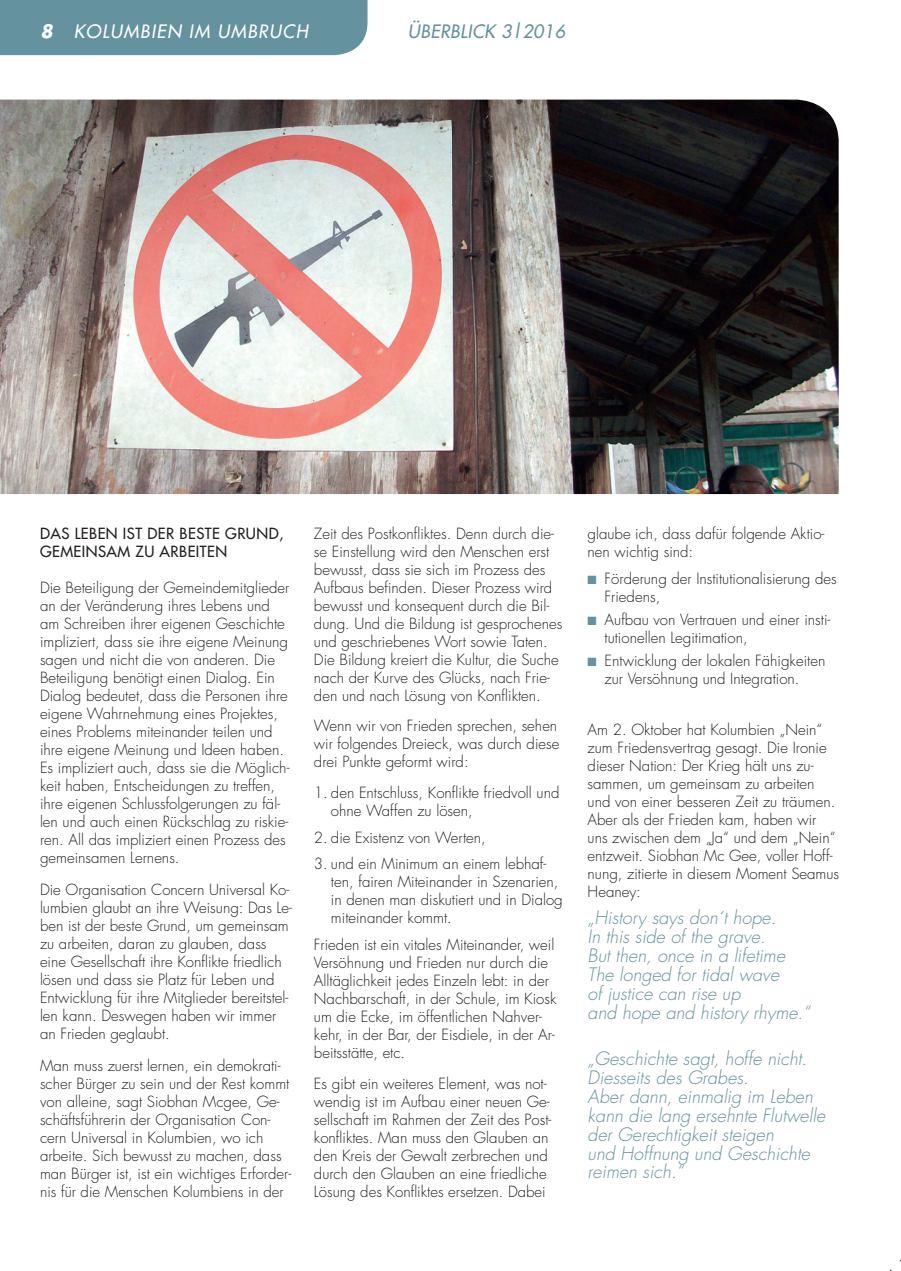
<style>
.page{position:relative;width:901px;height:1271px;background:#fff}
.page>*{position:absolute;margin:0;border:0;box-sizing:border-box;transform-origin:0 0}
.t1{font:italic 300 18px/18.8px "Futura";color:#64929e}
.t2{font:italic 18px "Futura";letter-spacing:.07em;color:#fff}
.t3{font:italic 18px "Futura";letter-spacing:.02em;color:#64929e}
.t4{font:300 15px/18px "Futura";color:#231f20}
.t5{font:15px "Futura";letter-spacing:.03em;color:#231f20}
.t6{font:12px "Zapf Dingbats ITC";color:#64929e}
.s1{font-weight:700}
.s2{color:#64929e}
</style>
<div class="page">
<img style="left:0;top:100px;width:838px;height:394px">
<div style="left:0;top:0;width:367px;height:55px;background:#64929e"></div>
<p class="t2" style="left:40px;top:19px;width:269px"><span class="s1">8</span> KOLUMBIEN IM UMBRUCH</p>
<p class="t3" style="left:408px;top:19px;width:23px">ÜBERBLICK</p>
<p class="t3" style="left:501px;top:19px;width:66px">3|2016</p>
<p class="t5" style="left:40px;top:523px;width:118px">DAS LEBE N IST DER</p>
<p class="t5" style="left:180px;top:523px;width:105px">BESTE GRU ND,</p>
<p class="t5" style="left:40px;top:541px;width:12px">GEME</p>
<p class="t5" style="left:82px;top:541px;width:28px">INSAM</p>
<p class="t5" style="left:136px;top:541px;width:34px">ZU ARBE</p>
<p class="t5" style="left:196px;top:541px;width:33px">ITEN</p>
<p class="t4" style="left:40px;top:579px;width:251px">Die Beteiligung der Gemeindemitglieder an der Veränderung ihres Lebens und am Schreiben ihrer eigenen Geschichte impliziert, dass sie ihre eigene Meinung sagen und nicht die von anderen. Die Beteiligung benötigt einen Dialog. Ein Dialog bedeutet, dass die Personen ihre eigene Wahrnehmung eines Projektes, eines Problems miteinander teilen und ihre eigene Meinung und Ideen haben.<br>Es impliziert auch, dass sie die Möglich&shy;keit haben, Entscheidungen zu treffen, ihre eigenen Schlussfolgerungen zu fäl&shy;len und auch einen Rückschlag zu riskie&shy;ren. All das impliziert einen Prozess des gemeinsamen Lernens.</p>
<p class="t4" style="left:40px;top:880px;width:253px">Die Organisation Concern Universal Ko&shy;lumbien glaubt an ihre Weisung: Das Le&shy;ben ist der beste Grund, um gemeinsam zu arbeiten, daran zu glauben, dass eine Gesellschaft ihre Konflikte friedlich lösen und dass sie Platz für Leben und Entwicklung für ihre Mitglieder bereitstel&shy;len kann. Deswegen haben wir immer an Frieden geglaubt.</p>
<p class="t4" style="left:40px;top:1056px;width:253px">Man muss zuerst lernen, ein demokrati&shy;scher Bürger zu sein und der Rest kommt von alleine, sagt Siobhan Mcgee, Ge&shy;schäftsführerin der Organisation Con&shy;cern Universal in Kolumbien, wo ich arbeite. Sich bewusst zu machen, dass man Bürger ist, ist ein wichtiges Erforder&shy;nis für die Menschen Kolumbiens in der</p>
<p class="t4" style="left:314px;top:524px;width:250px">Zeit des Postkonfliktes. Denn durch die&shy;se Einstellung wird den Menschen erst bewusst, dass sie sich im Prozess des Aufbaus befinden. Dieser Prozess wird bewusst und konsequent durch die Bil&shy;dung. Und die Bildung ist gesprochenes und geschriebenes Wort sowie Taten.<br>Die Bildung kreiert die Kultur, die Suche nach der Kurve des Glücks, nach Frie&shy;den und nach Lösung von Konflikten.</p>
<p class="t4" style="left:314px;top:717px;width:247px">Wenn wir von Frieden sprechen, sehen wir folgendes Dreieck, was durch diese drei Punkte geformt wird:</p>
<p class="t4" style="left:331px;top:784px;width:230px;text-indent:-17px">1. den Entschluss, Konflikte friedvoll und ohne Waffen zu lösen,</p>
<p class="t4" style="left:314px;top:828px;width:173px">2. die Existenz von Werten,</p>
<p class="t4" style="left:331px;top:855px;width:233px;text-indent:-17px">3. und ein Minimum an einem lebhaf&shy;ten, fairen Miteinander in Szenarien, in denen man diskutiert und in Dialog miteinander kommt.</p>
<p class="t4" style="left:314px;top:935px;width:244px">Frieden ist ein vitales Miteinander, weil Versöhnung und Frieden nur durch die Alltäglichkeit jedes Einzeln lebt: in der Nachbarschaft, in der Schule, im Kiosk um die Ecke, im öffentlichen Nahver&shy;kehr, in der Bar, der Eisdiele, in der Ar&shy;beitsstätte, etc.</p>
<p class="t4" style="left:314px;top:1074px;width:239px">Es gibt ein weiteres Element, was not&shy;wendig ist im Aufbau einer neuen Ge&shy;sellschaft im Rahmen der Zeit des Post&shy;konfliktes. Man muss den Glauben an den Kreis der Gewalt zerbrechen und durch den Glauben an eine friedliche Lösung des Konfliktes ersetzen. Dabei</p>
<p class="t4" style="left:587px;top:524px;width:238px">glaube ich, dass dafür folgende Aktio&shy;nen wichtig sind:</p>
<p class="t6" style="left:597px;top:574px;width:5px">■</p>
<p class="t4" style="left:604px;top:570px;width:234px;text-indent:-17px"><span class="s2">■</span> Förderung der Institutionalisierung des<br>Friedens,</p>
<p class="t6" style="left:597px;top:615px;width:5px">■</p>
<p class="t4" style="left:604px;top:611px;width:227px;text-indent:-17px"><span class="s2">■</span> Aufbau von Vertrauen und einer insti&shy;tutionellen Legitimation,</p>
<p class="t4" style="left:587px;top:652px;width:239px;text-align:center"><span class="s2">■</span> Entwicklung der lokalen Fähigkeiten zur Versöhnung und Integration.</p>
<p class="t4" style="left:587px;top:720px;width:253px">Am 2. Oktober hat Kolumbien „Nein“ zum Friedensvertrag gesagt. Die Ironie dieser Nation: Der Krieg hält uns zu&shy;sammen, um gemeinsam zu arbeiten und von einer besseren Zeit zu träumen.<br>Aber als der Frieden kam, haben wir uns zwischen dem „Ja“ und dem „Nein“ entzweit. Siobhan Mc Gee, voller Hoff&shy;nung, zitierte in diesem Moment Seamus Heaney:</p>
<p class="t1" style="left:587px;top:908px;width:224px">„History says don´t hope.<br>In this side of the grave.<br>But then, once in a lifetime<br>The longed for tidal wave<br>of justice can rise up<br>and hope and history rhyme.“</p>
<p class="t1" style="left:587px;top:1049px;width:239px">„Geschichte sagt, hoffe nicht.<br>Diesseits des Grabes.<br>Aber dann, einmalig im Leben kann die lang ersehnte Flutwelle der Gerechtigkeit steigen<br>und Hoffnung und Geschichte reimen sich.“</p>
</div>
